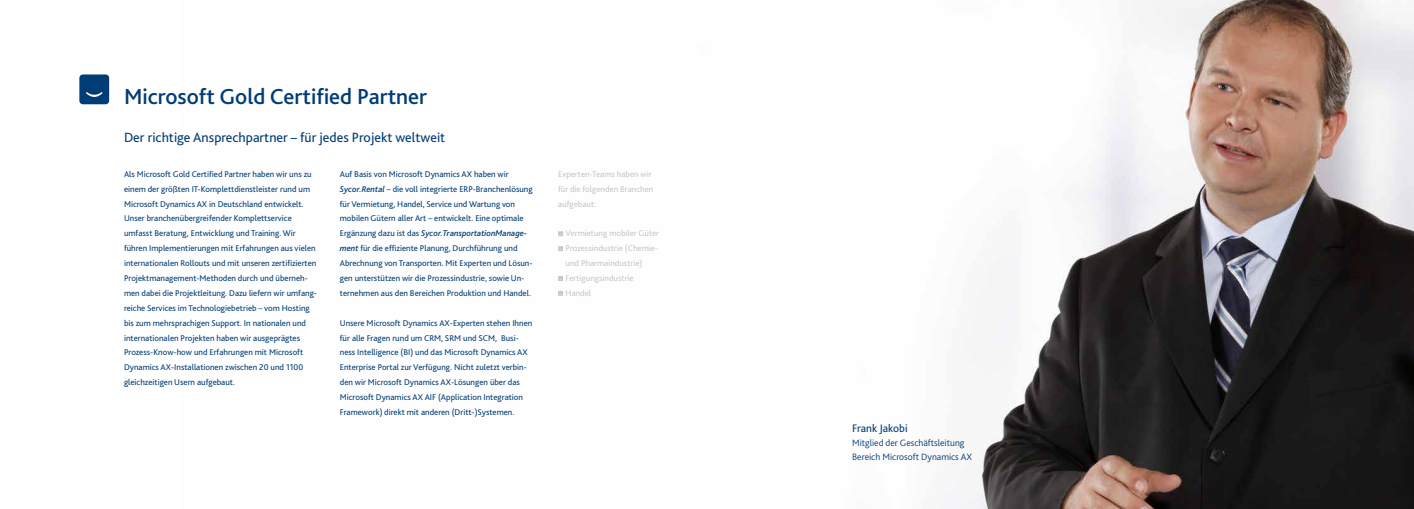
<style>
.page{position:relative;width:1414px;height:509px;background:#fff}
.page>*{position:absolute;margin:0;border:0;box-sizing:border-box;transform-origin:0 0}
.t1{font:500 22.75px "Bliss 2";color:#003c76}
.t2{font:14px "Bliss 2";color:#003c76}
.t3{font:11.38px "Bliss 2";color:#003c76}
.t4{font:300 9.62px/14px "Bliss 2";color:#003c76}
.t5{font:8.75px/14.9px "Bliss 2";color:#003c76}
.t6{font:8.75px/14.9px "Bliss 2";color:#c6c7c8}
.s1{font-weight:500;font-style:italic}
</style>
<div class="page">
<img style="left:558px;top:0;width:856px;height:508px">
<svg style="left:558px;top:231px;width:5px;height:5px"></svg>
<svg style="left:558px;top:246px;width:5px;height:5px"></svg>
<svg style="left:558px;top:276px;width:5px;height:5px"></svg>
<svg style="left:558px;top:291px;width:5px;height:5px"></svg>
<svg style="left:79px;top:74px;width:30px;height:30px"></svg>
<h1 class="t1" style="left:124px;top:82px;width:305px">Microsoft Gold Certified Partner</h1>
<h2 class="t2" style="left:124px;top:129px;width:323px">Der richtige Ansprechpartner – für jedes Projekt weltweit</h2>
<p class="t5" style="left:340px;top:166px;width:194px">Auf Basis von Microsoft Dynamics AX haben wir <span class="s1">Sycor.Rental</span> – die voll integrierte ERP-Branchenlösung für Vermietung, Handel, Service und Wartung von mobilen Gütern aller Art – entwickelt. Eine optimale Ergänzung dazu ist das <span class="s1">Sycor.TransportationManage&shy;ment</span> für die effiziente Planung, Durchführung und Abrechnung von Transporten. Mit Experten und Lösun&shy;gen unterstützen wir die Prozessindustrie, sowie Un&shy;ternehmen aus den Bereichen Produktion und Handel.</p>
<p class="t5" style="left:340px;top:315px;width:194px">Unsere Microsoft Dynamics AX-Experten stehen Ihnen für alle Fragen rund um CRM, SRM und SCM, Busi&shy;ness Intelligence (BI) und das Microsoft Dynamics AX Enterprise Portal zur Verfügung. Nicht zuletzt verbin&shy;den wir Microsoft Dynamics AX-Lösungen über das Microsoft Dynamics AX AIF (Application Integration Framework) direkt mit anderen (Dritt-)Systemen.</p>
<p class="t5" style="left:124px;top:166px;width:195px">Als Microsoft Gold Certified Partner haben wir uns zu einem der größten IT-Komplettdienstleister rund um Microsoft Dynamics AX in Deutschland entwickelt.<br>Unser branchenübergreifender Komplettservice umfasst Beratung, Entwicklung und Training. Wir führen Implementierungen mit Erfahrungen aus vielen internationalen Rollouts und mit unseren zertifizierten Projektmanagement-Methoden durch und überneh&shy;men dabei die Projektleitung. Dazu liefern wir umfang&shy;reiche Services im Technologiebetrieb – vom Hosting bis zum mehrsprachigen Support. In nationalen und internationalen Projekten haben wir ausgeprägtes Prozess-Know-how und Erfahrungen mit Microsoft Dynamics AX-Installationen zwischen 20 und 1100 gleichzeitigen Usern aufgebaut.</p>
<p class="t6" style="left:558px;top:166px;width:97px">Experten-Teams haben wir für die folgenden Branchen aufgebaut:</p>
<p class="t6" style="left:566px;top:225px;width:95px">Vermietung mobiler Güter<br>Prozessindustrie (Chemie&shy;und Pharmaindustrie)<br>Fertigungsindustrie<br>Handel</p>
<h3 class="t3" style="left:852px;top:421px;width:57px">Frank Jakobi</h3>
<p class="t4" style="left:852px;top:435px;width:121px">Mitglied der Geschäftsleitung<br>Bereich Microsoft Dynamics AX</p>
</div>
